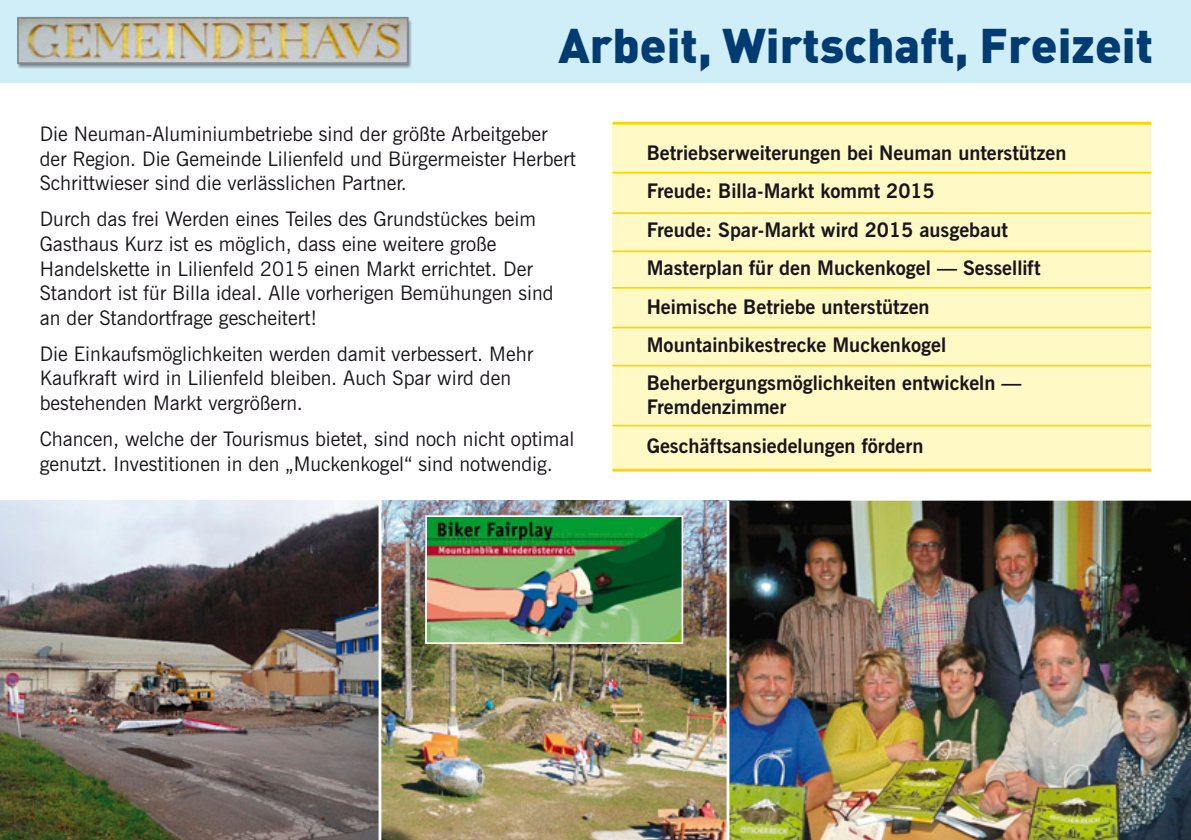
<style>
.page{position:relative;width:1191px;height:840px;background:#fff}
.page>*{position:absolute;margin:0;border:0;box-sizing:border-box;transform-origin:0 0}
.t1{font:900 48px "DIN";color:#003b72}
.t2{font:20px/24.6px "News Gothic BT";color:#19151c}
.t3{font:700 20px/38.4px "News Gothic BT";color:#19151c}
</style>
<div class="page">
<img style="left:381px;top:500px;width:345px;height:339px">
<img style="left:0;top:500px;width:378px;height:339px">
<div style="left:612px;top:123px;width:539px;height:347px;background:#fff9c5"></div>
<hr style="left:612px;top:122px;width:539px;height:2px;background:#ffd400">
<hr style="left:612px;top:172px;width:539px;height:1px;background:#ffd400">
<hr style="left:612px;top:212px;width:539px;height:2px;background:#ffd400">
<hr style="left:612px;top:250px;width:539px;height:2px;background:#ffd400">
<hr style="left:612px;top:287px;width:539px;height:1px;background:#ffd400">
<hr style="left:612px;top:326px;width:539px;height:2px;background:#ffd400">
<hr style="left:612px;top:468px;width:539px;height:3px;background:#ffd400">
<hr style="left:612px;top:424px;width:539px;height:2px;background:#ffd400">
<hr style="left:612px;top:364px;width:539px;height:2px;background:#ffd400">
<div style="left:0;top:0;width:1191px;height:82px;background:#d0eef8"></div>
<img style="left:18px;top:19px;width:393px;height:50px">
<img style="left:411px;top:19px;width:1px;height:50px">
<img style="left:20px;top:20px;width:385px;height:41px">
<div style="left:17px;top:17px;width:391px;height:47px;border:2px solid #848888"></div>
<img style="left:428px;top:518px;width:252px;height:122px">
<div style="left:425px;top:515px;width:258px;height:128px;border:2px solid #fff"></div>
<img style="left:729px;top:500px;width:462px;height:339px">
<h1 class="t1" style="left:558px;top:13px;width:596px">Arbeit, Wirtschaft, Freizeit</h1>
<p class="t2" style="left:40px;top:123px;width:538px">Die Neuman-Aluminiumbetriebe sind der größte Arbeitgeber der Region. Die Gemeinde Lilienfeld und Bürgermeister Herbert<br>Schrittwieser sind die verlässlichen Partner.</p>
<p class="t2" style="left:40px;top:208px;width:515px">Durch das frei Werden eines Teiles des Grundstückes beim Gasthaus Kurz ist es möglich, dass eine weitere große Handelskette in Lilienfeld 2015 einen Markt errichtet. Der Standort ist für Billa ideal. Alle vorherigen Bemühungen sind an der Standortfrage gescheitert!</p>
<p class="t2" style="left:40px;top:343px;width:495px">Die Einkaufsmöglichkeiten werden damit verbessert. Mehr<br>Kaufkraft wird in Lilienfeld bleiben. Auch Spar wird den bestehenden Markt vergrößern.</p>
<p class="t2" style="left:40px;top:428px;width:536px">Chancen, welche der Tourismus bietet, sind noch nicht optimal genutzt. Investitionen in den „Muckenkogel“ sind notwendig.</p>
<p class="t3" style="left:646px;top:135px;width:421px">Betriebserweiterungen bei Neuman unterstützen Freude: Billa-Markt kommt 2015<br>Freude: Spar-Markt wird 2015 ausgebaut Masterplan für den Muckenkogel — Sessellift Heimische Betriebe unterstützen Mountainbikestrecke Muckenkogel Beherbergungsmöglichkeiten entwickeln —</p>
<p class="t3" style="left:646px;top:390px;width:278px">Fremdenzimmer<br>Geschäftsansiedelungen fördern</p>
</div>
